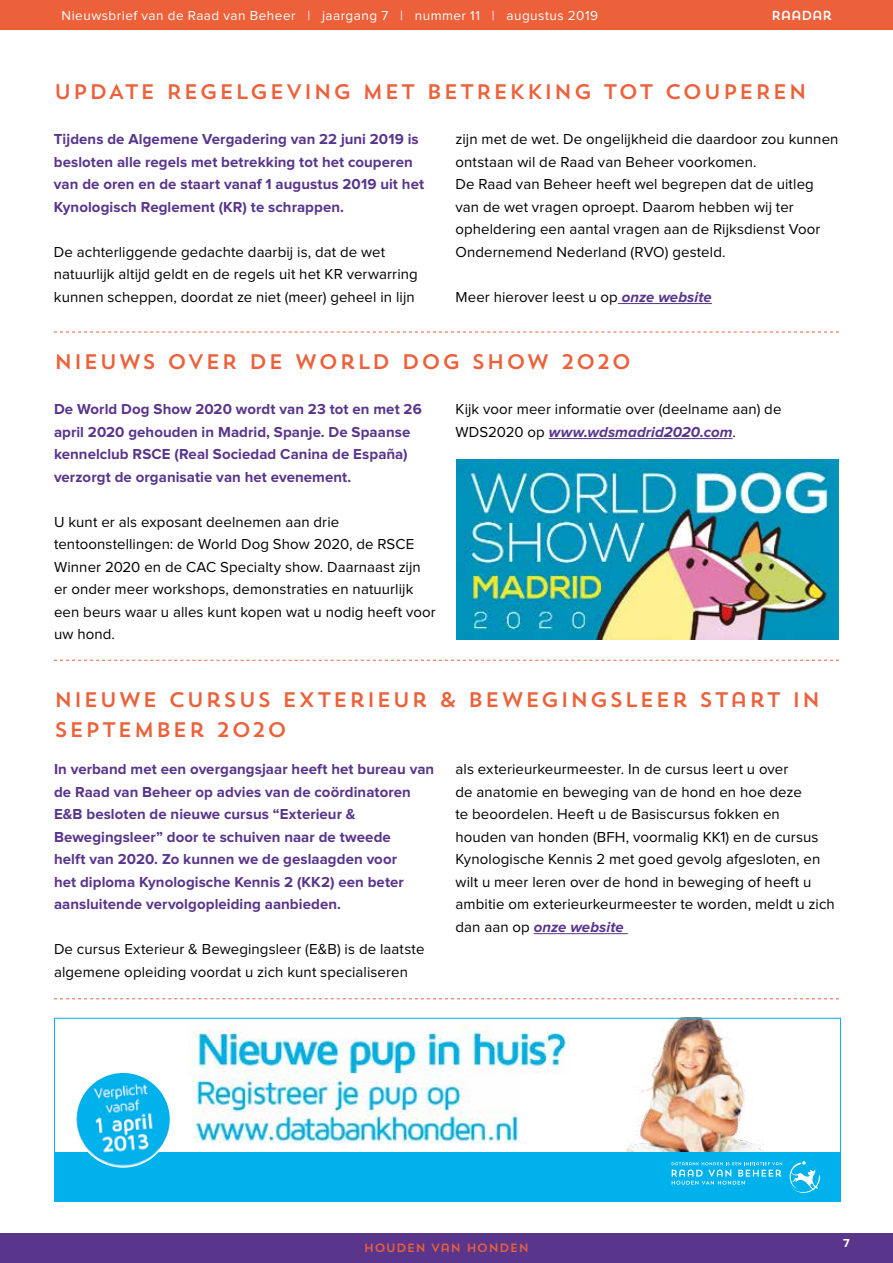
<style>
.page{position:relative;width:893px;height:1263px;background:#fff}
.page>*{position:absolute;margin:0;border:0;box-sizing:border-box;transform-origin:0 0}
.t1{font:21px/30px "Trend Sans One";letter-spacing:.045em;color:#ec613a}
.t2{font:15px/22.5px "Proxima Nova";letter-spacing:.005em;color:#000}
.t3{font:700 15px/22.5px "Proxima Nova";letter-spacing:.005em;color:#59358c}
.t4{font:13.5px "Proxima Nova";letter-spacing:.035em;color:#fff}
.t5{font:13.05px "Trend Sans One";letter-spacing:-.07em;color:#fff}
.t6{font:12px "Trend Sans One";color:#ec613a}
.t7{font:700 12px "Proxima Nova";color:#fff}
.s1{font-weight:700;font-style:italic;color:#59358c}
</style>
<div class="page">
<div style="left:0;top:1233px;width:893px;height:30px;background:#59358c"></div>
<div style="left:0;top:0;width:893px;height:30px;background:#ec613a"></div>
<svg style="left:54px;top:332px;width:785px;height:1px"></svg>
<hr style="left:618px;top:303px;width:94px;height:1px;background:#59358c">
<hr style="left:549px;top:438px;width:184px;height:1px;background:#59358c">
<hr style="left:534px;top:933px;width:94px;height:1px;background:#59358c">
<img style="left:189px;top:1025px;width:380px;height:50px">
<img style="left:626px;top:1020px;width:137px;height:132px">
<div style="left:54px;top:1152px;width:787px;height:50px;background:#00b1eb"></div>
<img style="left:76px;top:1072px;width:94px;height:95px;border-radius:47px">
<div style="left:54px;top:1018px;width:787px;height:184px;border:1px solid #00b1eb"></div>
<svg style="left:672px;top:1161px;width:148px;height:32px"></svg>
<img style="left:193px;top:1075px;width:326px;height:67px">
<svg style="left:54px;top:660px;width:785px;height:1px"></svg>
<svg style="left:54px;top:998px;width:785px;height:1px"></svg>
<img style="left:456px;top:459px;width:383px;height:180px">
<p class="t4" style="left:62px;top:9px;width:538px">Nieuwsbrief van de Raad van Beheer | jaargang 7 | nummer 11 | augustus 2019</p>
<p class="t5" style="left:771px;top:7px;width:63px">RAADAR</p>
<h1 class="t1" style="left:54px;top:76px;width:755px">UPDATE REGELGEVING MET BETREKKING TOT COUPEREN</h1>
<p class="t3" style="left:54px;top:128px;width:372px">Tijdens de Algemene Vergadering van 22 juni 2019 is besloten alle regels met betrekking tot het couperen van de oren en de staart vanaf 1 augustus 2019 uit het Kynologisch Reglement (KR) te schrappen.</p>
<p class="t2" style="left:54px;top:241px;width:365px">De achterliggende gedachte daarbij is, dat de wet natuurlijk altijd geldt en de regels uit het KR verwarring kunnen scheppen, doordat ze niet (meer) geheel in lijn</p>
<p class="t2" style="left:455px;top:128px;width:385px">zijn met de wet. De ongelijkheid die daardoor zou kunnen ontstaan wil de Raad van Beheer voorkomen.<br>De Raad van Beheer heeft wel begrepen dat de uitleg van de wet vragen oproept. Daarom hebben wij ter opheldering een aantal vragen aan de Rijksdienst Voor Ondernemend Nederland (RVO) gesteld.</p>
<p class="t2" style="left:455px;top:286px;width:258px">Meer hierover leest u op <span class="s1">onze website</span></p>
<h1 class="t1" style="left:54px;top:346px;width:579px">NIEUWS OVER DE WORLD DOG SHOW 2020</h1>
<p class="t3" style="left:54px;top:398px;width:369px">De World Dog Show 2020 wordt van 23 tot en met 26 april 2020 gehouden in Madrid, Spanje. De Spaanse kennelclub RSCE (Real Sociedad Canina de España) verzorgt de organisatie van het evenement.</p>
<p class="t2" style="left:54px;top:511px;width:383px">U kunt er als exposant deelnemen aan drie tentoonstellingen: de World Dog Show 2020, de RSCE Winner 2020 en de CAC Specialty show. Daarnaast zijn er onder meer workshops, demonstraties en natuurlijk een beurs waar u alles kunt kopen wat u nodig heeft voor uw hond.</p>
<p class="t2" style="left:455px;top:398px;width:327px">Kijk voor meer informatie over (deelname aan) de<br>WDS2020 op <span class="s1">www.wdsmadrid2020.com</span>.</p>
<h1 class="t1" style="left:54px;top:684px;width:768px">NIEUWE CURSUS EXTERIEUR &amp; BEWEGINGSLEER START IN<br>SEPTEMBER 2020</h1>
<p class="t3" style="left:54px;top:758px;width:382px">In verband met een overgangsjaar heeft het bureau van de Raad van Beheer op advies van de coördinatoren E&amp;B besloten de nieuwe cursus “Exterieur &amp; Bewegingsleer” door te schuiven naar de tweede<br>helft van 2020. Zo kunnen we de geslaagden voor<br>het diploma Kynologische Kennis 2 (KK2) een beter aansluitende vervolgopleiding aanbieden.</p>
<p class="t2" style="left:54px;top:938px;width:372px">De cursus Exterieur &amp; Bewegingsleer (E&amp;B) is de laatste algemene opleiding voordat u zich kunt specialiseren</p>
<p class="t2" style="left:455px;top:758px;width:381px">als exterieurkeurmeester. In de cursus leert u over<br>de anatomie en beweging van de hond en hoe deze<br>te beoordelen. Heeft u de Basiscursus fokken en<br>houden van honden (BFH, voormalig KK1) en de cursus Kynologische Kennis 2 met goed gevolg afgesloten, en wilt u meer leren over de hond in beweging of heeft u ambitie om exterieurkeurmeester te worden, meldt u zich dan aan op <span class="s1">onze website</span></p>
<p class="t6" style="left:364px;top:1240px;width:167px">HOUDEN VAN HONDEN</p>
<p class="t7" style="left:843px;top:1237px;width:8px">7</p>
</div>
